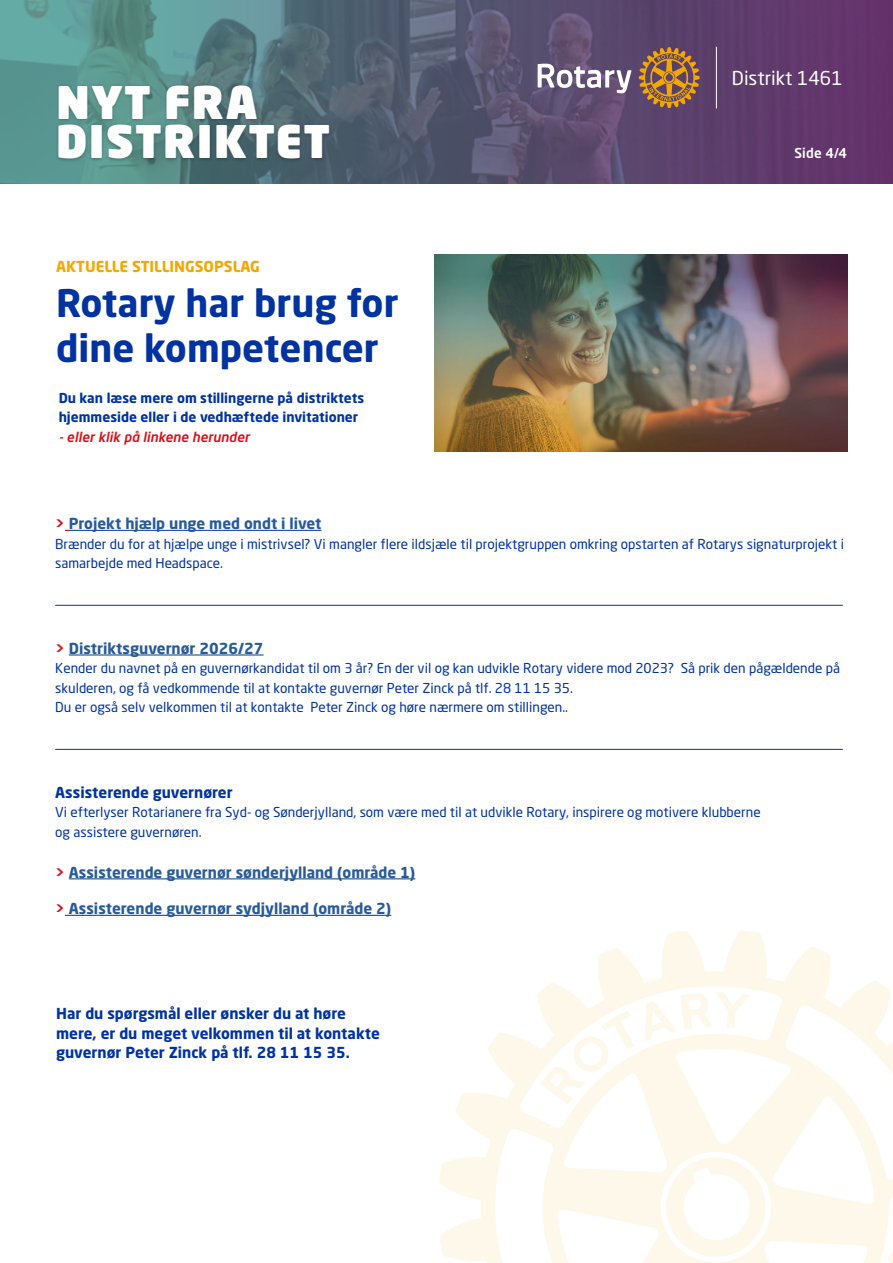
<style>
.page{position:relative;width:893px;height:1263px;background:#fff}
.page>*{position:absolute;margin:0;border:0;box-sizing:border-box;transform-origin:0 0}
.t1{font:44.4px/39.3px "Neo Sans Std Ultra";letter-spacing:.03em;color:#fff}
.t2{font:700 37.5px/45px "Neo Sans Std";color:#0033a0}
.t3{font:18.9px "Neo Sans Std";color:#fff}
.t4{font:700 15px "Neo Sans Std";color:#275b9b}
.t5{font:700 15px/19.5px "Neo Sans Std";color:#0033a1}
.t6{font:700 15px "Neo Sans Std";color:#f4a700}
.t7{font:13.5px/19.5px "Neo Sans Std";color:#0033a1}
.t8{font:700 13.5px/19.5px "Neo Sans Std";color:#0033a1}
.t9{font:italic 500 13.5px "Neo Sans Std";color:#d71117}
.t10{font:500 13.5px "Neo Sans Std";color:#fff}
.s1{color:#d71117}
</style>
<div class="page">
<svg style="left:0;top:0;width:893px;height:184px;background:#5a5c76"></svg>
<svg style="left:538px;top:64px;width:93px;height:29px"></svg>
<svg style="left:639px;top:47px;width:61px;height:61px;background:#956940"></svg>
<hr style="left:716px;top:47px;width:1px;height:61px;background:#fff">
<div style="left:55px;top:82px;width:278px;height:81px;background:#000;opacity:.25"></div>
<img style="left:435px;top:255px;width:412px;height:197px">
<hr style="left:69px;top:530px;width:253px;height:1px;background:#275b9b">
<hr style="left:69px;top:654px;width:195px;height:2px;background:#275b9b">
<hr style="left:69px;top:878px;width:346px;height:1px;background:#275b9b">
<hr style="left:65px;top:915px;width:326px;height:1px;background:#275b9b">
<hr style="left:55px;top:605px;width:788px;height:1px;background:#0033a0">
<hr style="left:55px;top:749px;width:788px;height:1px;background:#0033a0">
<svg style="left:439px;top:931px;width:454px;height:332px"></svg>
<h1 class="t1" style="left:56px;top:81px;width:276px">NYT FRA<br>DISTRIKTET</h1>
<p class="t6" style="left:56px;top:257px;width:205px">AKTUELLE STILLINGSOPSLAG</p>
<h2 class="t2" style="left:56px;top:280px;width:344px">Rotary har brug for dine kompetencer</h2>
<p class="t8" style="left:59px;top:388px;width:307px">Du kan læse mere om stillingerne på distriktets hjemmeside eller i de vedhæftede invitationer</p>
<p class="t9" style="left:59px;top:428px;width:192px">- eller klik på linkene herunder</p>
<h3 class="t3" style="left:732px;top:66px;width:112px">Distrikt 1461</h3>
<p class="t10" style="left:794px;top:145px;width:54px">Side 4/4</p>
<p class="t4" style="left:55px;top:514px;width:268px"><span class="s1">&gt;</span> Projekt hjælp unge med ondt i livet</p>
<p class="t7" style="left:55px;top:534px;width:790px">Brænder du for at hjælpe unge i mistrivsel? Vi mangler flere ildsjæle til projektgruppen omkring opstarten af Rotarys signaturprojekt i samarbejde med Headspace.</p>
<p class="t4" style="left:55px;top:639px;width:210px"><span class="s1">&gt;</span> Distriktsguvernør 2026/27</p>
<p class="t7" style="left:55px;top:658px;width:786px">Kender du navnet på en guvernørkandidat til om 3 år? En der vil og kan udvikle Rotary videre mod 2023? Så prik den pågældende på skulderen, og få vedkommende til at kontakte guvernør Peter Zinck på tlf. 28 11 15 35.<br>Du er også selv velkommen til at kontakte Peter Zinck og høre nærmere om stillingen..</p>
<p class="t5" style="left:55px;top:782px;width:179px">Assisterende guvernører</p>
<p class="t7" style="left:55px;top:802px;width:707px">Vi efterlyser Rotarianere fra Syd- og Sønderjylland, som være med til at udvikle Rotary, inspirere og motivere klubberne og assistere guvernøren.</p>
<p class="t4" style="left:55px;top:862px;width:362px"><span class="s1">&gt;</span> Assisterende guvernør sønderjylland (område 1)</p>
<p class="t4" style="left:55px;top:899px;width:337px"><span class="s1">&gt;</span> Assisterende guvernør sydjylland (område 2)</p>
<p class="t5" style="left:56px;top:1003px;width:325px">Har du spørgsmål eller ønsker du at høre mere, er du meget velkommen til at kontakte guvernør Peter Zinck på tlf. 28 11 15 35.</p>
</div>
